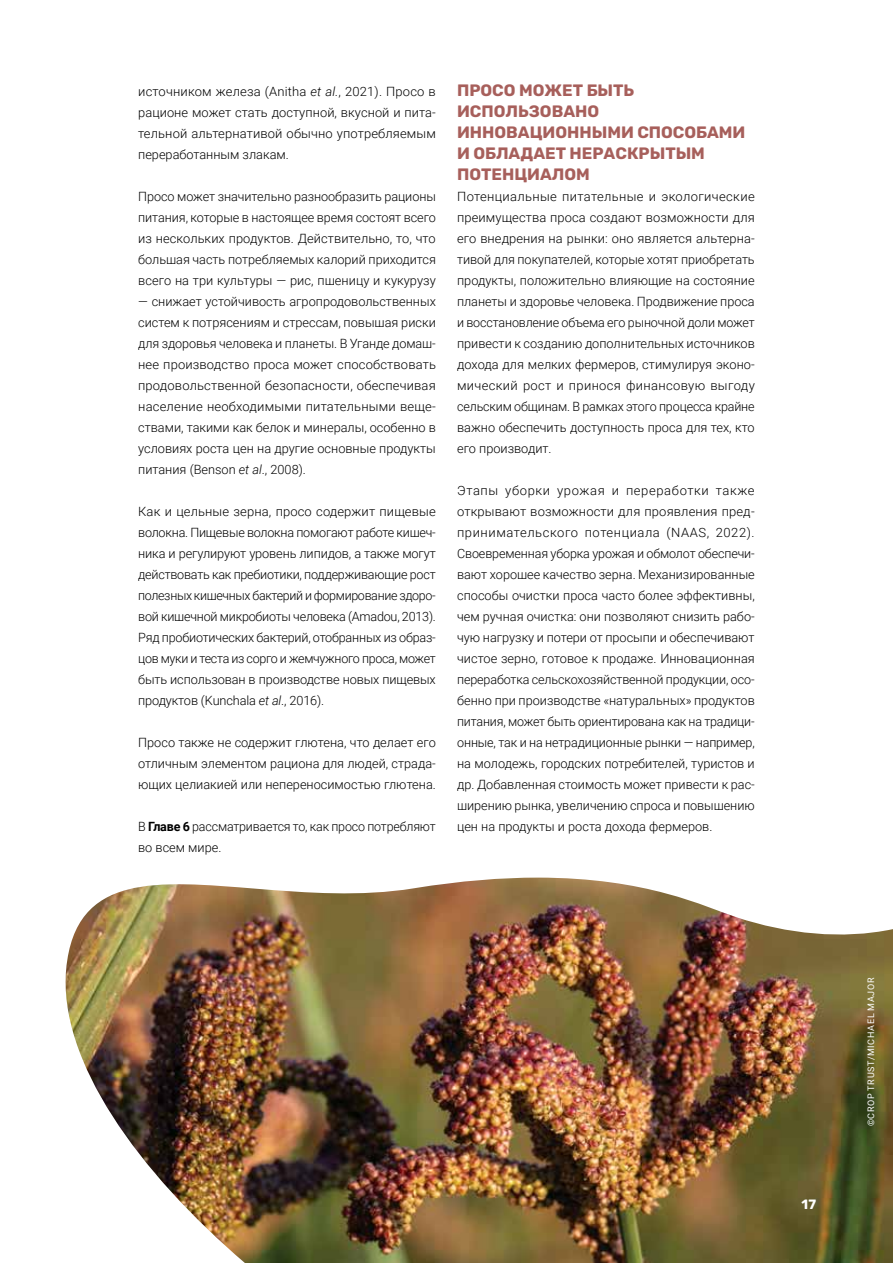
<style>
.page{position:relative;width:893px;height:1263px;background:#fff}
.page>*{position:absolute;margin:0;border:0;box-sizing:border-box;transform-origin:0 0}
.t1{font:300 16.5px/21px "Rubik";color:#a75f5b}
.t2{font:300 13.5px "Rubik";color:#fff}
.t3{font:300 12.75px/21px "Roboto";color:#000;text-align:justify}
.t4{font:9px "Roboto";letter-spacing:.075em;color:#fff}
.s1{font-style:italic}
.s2{font-weight:700}
</style>
<div class="page">
<img style="left:65px;top:877px;width:828px;height:386px">
<p class="t3" style="left:138px;top:80px;width:299px">источником железа (Anitha <span class="s1">et al.</span>, 2021). Просо в рационе может стать доступной, вкусной и пита&shy;тельной альтернативой обычно употребляемым переработанным злакам.</p>
<p class="t3" style="left:138px;top:185px;width:299px">Просо может значительно разнообразить рационы питания, которые в настоящее время состоят всего из нескольких продуктов. Действительно, то, что большая часть потребляемых калорий приходится всего на три культуры — рис, пшеницу и кукурузу</p>
<p class="t3" style="left:138px;top:290px;width:299px">— снижает устойчивость агропродовольственных систем к потрясениям и стрессам, повышая риски для здоровья человека и планеты. В Уганде домаш&shy;нее производство проса может способствовать продовольственной безопасности, обеспечивая население необходимыми питательными веще&shy;ствами, такими как белок и минералы, особенно в условиях роста цен на другие основные продукты питания (Benson <span class="s1">et al</span>., 2008).</p>
<p class="t3" style="left:138px;top:500px;width:299px">Как и цельные зерна, просо содержит пищевые волокна. Пищевые волокна помогают работе кишеч&shy;ника и регулируют уровень липидов, а также могут действовать как пребиотики, поддерживающие рост полезных кишечных бактерий и формирование здоро&shy;вой кишечной микробиоты человека (Amadou, 2013).<br>Ряд пробиотических бактерий, отобранных из образ&shy;цов муки и теста из сорго и жемчужного проса, может быть использован в производстве новых пищевых продуктов (Kunchala <span class="s1">et al</span>., 2016).</p>
<p class="t3" style="left:138px;top:731px;width:299px">Просо также не содержит глютена, что делает его отличным элементом рациона для людей, страда&shy;ющих целиакией или непереносимостью глютена.</p>
<p class="t3" style="left:138px;top:815px;width:299px">В <span class="s2">Главе 6</span> рассматривается то, как просо потребляют во всем мире.</p>
<p class="t1" style="left:457px;top:81px;width:290px">ПРОСО МОЖЕТ БЫТЬ<br>ИСПОЛЬЗОВАНО<br>ИННОВАЦИОННЫМИ СПОСОБАМИ<br>И ОБЛАДАЕТ НЕРАСКРЫТЫМ<br>ПОТЕНЦИАЛОМ</p>
<p class="t3" style="left:457px;top:185px;width:299px">Потенциальные питательные и экологические преимущества проса создают возможности для его внедрения на рынки: оно является альтерна&shy;тивой для покупателей, которые хотят приобретать продукты, положительно влияющие на состояние планеты и здоровье человека. Продвижение проса и восстановление объема его рыночной доли может привести к созданию дополнительных источников дохода для мелких фермеров, стимулируя эконо&shy;мический рост и принося финансовую выгоду сельским общинам. В рамках этого процесса крайне важно обеспечить доступность проса для тех, кто его производит.</p>
<p class="t3" style="left:457px;top:479px;width:299px">Этапы уборки урожая и переработки также открывают возможности для проявления пред&shy;принимательского потенциала (NAAS, 2022).<br>Своевременная уборка урожая и обмолот обеспечи&shy;вают хорошее качество зерна. Механизированные способы очистки проса часто более эффективны, чем ручная очистка: они позволяют снизить рабо&shy;чую нагрузку и потери от просыпи и обеспечивают чистое зерно, готовое к продаже. Инновационная переработка сельскохозяйственной продукции, осо&shy;бенно при производстве «натуральных» продуктов питания, может быть ориентирована как на традици&shy;онные, так и на нетрадиционные рынки — например, на молодежь, городских потребителей, туристов и др. Добавленная стоимость может привести к рас&shy;ширению рынка, увеличению спроса и повышению цен на продукты и роста дохода фермеров.</p>
<p class="t2" style="left:801px;top:1195px;width:16px">17</p>
<p class="t4" style="left:865px;top:1126px;width:150px;rotate:-90deg">©CROP TRUST/MICHAEL MAJOR</p>
</div>
